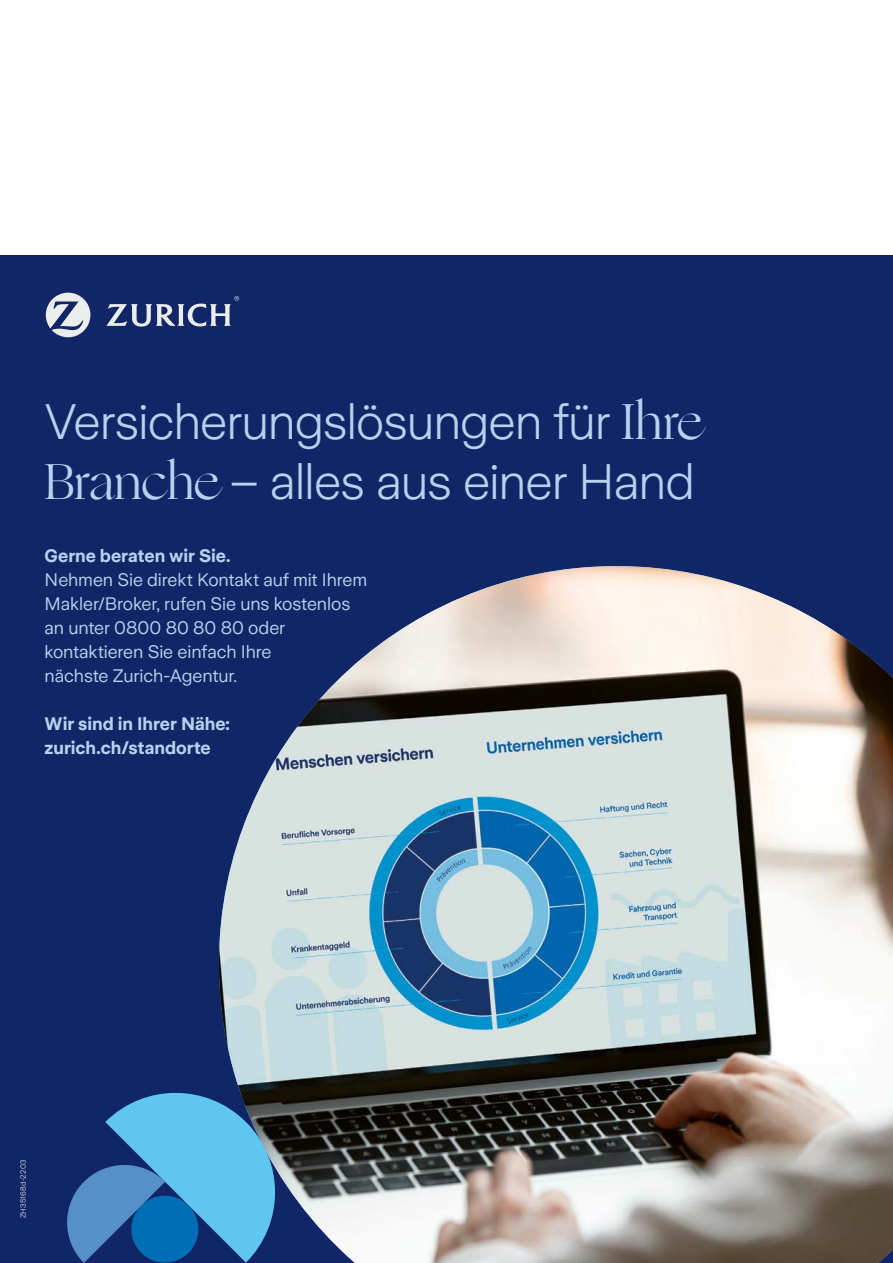
<style>
.page{position:relative;width:893px;height:1263px;background:#fff}
.page>*{position:absolute;margin:0;border:0;box-sizing:border-box;transform-origin:0 0}
.t1{font:300 49.5px/60px "Zurich Sans";letter-spacing:-.02em;color:#b3d3ee}
.t2{font:18px/24px "Zurich Sans";letter-spacing:-.005em;color:#b3d3ee}
.t3{font:700 18px/24px "Zurich Sans";color:#b3d3ee}
.t4{font:300 7.5px "Zurich Sans";letter-spacing:.03em;color:#eaedec}
.s1{font-family:"Ogg";font-weight:400}
</style>
<div class="page">
<div style="left:0;top:255px;width:893px;height:1008px;background:#112666"></div>
<svg style="left:46px;top:293px;width:44px;height:44px"></svg>
<svg style="left:106px;top:296px;width:133px;height:31px"></svg>
<img style="left:219px;top:566px;width:674px;height:697px">
<svg style="left:67px;top:1083px;width:218px;height:180px"></svg>
<h1 class="t1" style="left:45px;top:393px;width:659px">Versicherungslösungen für <span class="s1">Ihre<br>Branche</span> – alles aus einer Hand</h1>
<p class="t3" style="left:45px;top:545px;width:187px">Gerne beraten wir Sie.</p>
<p class="t2" style="left:45px;top:568px;width:324px">Nehmen Sie direkt Kontakt auf mit Ihrem<br>Makler/Broker, rufen Sie uns kostenlos an unter 0800 80 80 80 oder kontaktieren Sie einfach Ihre<br>nächste Zurich-Agentur.</p>
<p class="t3" style="left:45px;top:713px;width:187px">Wir sind in Ihrer Nähe: zurich.ch/standorte</p>
<p class="t4" style="left:19px;top:1218px;width:60px;rotate:-90deg">ZH35168d-2203</p>
</div>
